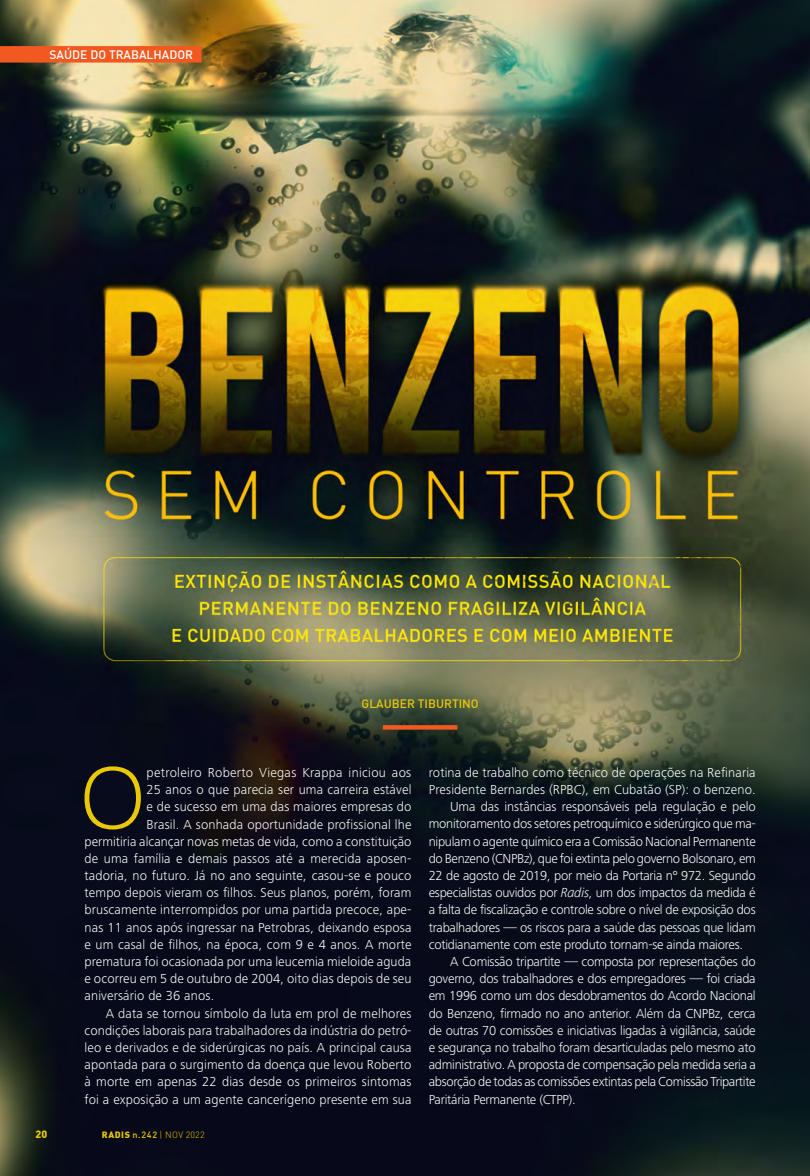
<style>
.page{position:relative;width:810px;height:1176px;background:#fff}
.page>*{position:absolute;margin:0;border:0;box-sizing:border-box;transform-origin:0 0}
.Capitular_4_linhas{font:300 87.15px "Caecilia LT Std";color:#eac802}
.Corpo_de_texto{font:300 13.5px/17.2px "Frutiger Next LT";letter-spacing:.01em;color:#fff;text-align:justify}
.Capitular_4_linhas-2{font:300 13.5px "Frutiger Next LT";letter-spacing:.01em;color:#fff}
.Chapéu_Matéria___Esq{font:500 12px "DIN";color:#fff}
.Assinatura_Autor{font:500 12px "DIN";color:#eac802}
.t1{font:900 10.5px "DIN";color:#eac802}
.t2{font:300 9px "DIN";letter-spacing:.02em;color:#eac802}
.s1{font-weight:900}
.s2{font-weight:500}
.s3{font-style:italic}
</style>
<div class="page">
<img style="left:0;top:0;width:809px;height:1175px">
<div style="left:0;top:46px;width:201px;height:17px;background:#f15921"></div>
<svg style="left:382px;top:725px;width:75px;height:4px"></svg>
<svg style="left:805px;top:0;width:5px;height:4px"></svg>
<svg style="left:805px;top:1171px;width:5px;height:5px"></svg>
<p class="Chapéu_Matéria___Esq" style="left:50px;top:47px;width:145px">SAÚDE DO TRABALHADOR</p>
<p class="Assinatura_Autor" style="left:361px;top:696px;width:119px">GLAUBER TIBURTINO</p>
<p class="Capitular_4_linhas" style="left:80px;top:749px;width:68px">O</p>
<p class="Capitular_4_linhas-2" style="left:146px;top:764px;width:266px">petroleiro Roberto Viegas Krappa iniciou aos</p>
<p class="Capitular_4_linhas-2" style="left:146px;top:782px;width:266px">25 anos o que parecia ser uma carreira estável</p>
<p class="Capitular_4_linhas-2" style="left:146px;top:799px;width:266px">e de sucesso em uma das maiores empresas do</p>
<p class="Capitular_4_linhas-2" style="left:146px;top:816px;width:266px">Brasil. A sonhada oportunidade profissional lhe</p>
<p class="Capitular_4_linhas-2" style="left:84px;top:833px;width:328px">permitiria alcançar novas metas de vida, como a constituição</p>
<p class="Capitular_4_linhas-2" style="left:84px;top:850px;width:328px">de uma família e demais passos até a merecida aposen-</p>
<p class="Capitular_4_linhas-2" style="left:84px;top:868px;width:328px">tadoria, no futuro. Já no ano seguinte, casou-se e pouco</p>
<p class="Capitular_4_linhas-2" style="left:84px;top:885px;width:328px">tempo depois vieram os filhos. Seus planos, porém, foram</p>
<p class="Capitular_4_linhas-2" style="left:84px;top:902px;width:328px">bruscamente interrompidos por uma partida precoce, ape-</p>
<p class="Capitular_4_linhas-2" style="left:84px;top:919px;width:328px">nas 11 anos após ingressar na Petrobras, deixando esposa</p>
<p class="Capitular_4_linhas-2" style="left:84px;top:936px;width:328px">e um casal de filhos, na época, com 9 e 4 anos. A morte</p>
<p class="Capitular_4_linhas-2" style="left:84px;top:953px;width:328px">prematura foi ocasionada por uma leucemia mieloide aguda</p>
<p class="Capitular_4_linhas-2" style="left:84px;top:971px;width:328px">e ocorreu em 5 de outubro de 2004, oito dias depois de seu</p>
<p class="Capitular_4_linhas-2" style="left:84px;top:988px;width:131px">aniversário de 36 anos.</p>
<p class="Corpo_de_texto" style="left:84px;top:1004px;width:328px;text-indent:21px">A data se tornou símbolo da luta em prol de melhores condições laborais para trabalhadores da indústria do petró&shy;leo e derivados e de siderúrgicas no país. A principal causa apontada para o surgimento da doença que levou Roberto à morte em apenas 22 dias desde os primeiros sintomas foi a exposição a um agente cancerígeno presente em sua</p>
<p class="t1" style="left:35px;top:1126px;width:13px">20</p>
<p class="t2" style="left:102px;top:1128px;width:104px"><span class="s1">RADIS</span> <span class="s2">n.242</span> | NOV 2022</p>
<p class="Corpo_de_texto" style="left:428px;top:763px;width:328px">rotina de trabalho como técnico de operações na Refinaria<br>Presidente Bernardes (RPBC), em Cubatão (SP): o benzeno.</p>
<p class="Corpo_de_texto" style="left:428px;top:798px;width:328px;text-indent:21px">Uma das instâncias responsáveis pela regulação e pelo monitoramento dos setores petroquímico e siderúrgico que ma&shy;nipulam o agente químico era a Comissão Nacional Permanente do Benzeno (CNPBz), que foi extinta pelo governo Bolsonaro, em 22 de agosto de 2019, por meio da Portaria nº 972. Segundo especialistas ouvidos por <span class="s3">Radis</span>, um dos impactos da medida é a falta de fiscalização e controle sobre o nível de exposição dos trabalhadores — os riscos para a saúde das pessoas que lidam cotidianamente com este produto tornam-se ainda maiores.</p>
<p class="Corpo_de_texto" style="left:428px;top:952px;width:328px;text-indent:21px">A Comissão tripartite — composta por representações do governo, dos trabalhadores e dos empregadores — foi criada em 1996 como um dos desdobramentos do Acordo Nacional do Benzeno, firmado no ano anterior. Além da CNPBz, cerca de outras 70 comissões e iniciativas ligadas à vigilância, saúde e segurança no trabalho foram desarticuladas pelo mesmo ato administrativo. A proposta de compensação pela medida seria a absorção de todas as comissões extintas pela Comissão Tripartite Paritária Permanente (CTPP).</p>
</div>
